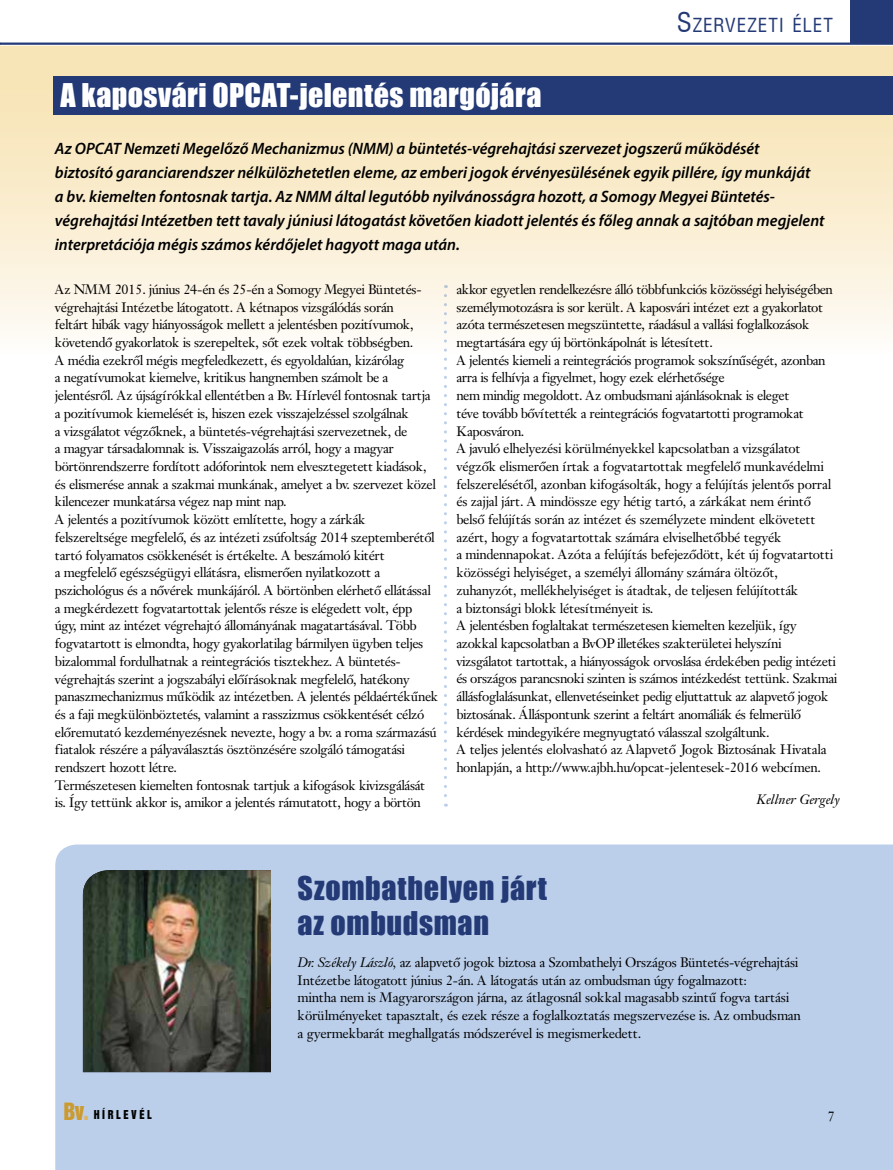
<style>
.page{position:relative;width:893px;height:1170px;background:#fff}
.page>*{position:absolute;margin:0;border:0;box-sizing:border-box;transform-origin:0 0}
.t1{font:30px "Impact";letter-spacing:.01em;color:#fff}
.t2{font:30px/34.5px "Impact";letter-spacing:.02em;color:#243a76}
.t3{font:18.9px "Switzerland Condensed";color:#243a76}
.t4{font:italic 600 16.5px/24.2px "Myriad Pro";color:#000}
.t5{font:13.5px/17.7px "Janson Text PFL";letter-spacing:-.005em;color:#000}
.t6{font:italic 13.5px "Janson Text PFL";color:#000}
.t7{font:11.25px "Swiss 921 HU Normal";letter-spacing:.245em;color:#000;scale:.95 1}
.s1{font-size:27px}
.s2{font-style:italic}
.s3{font-size:21.9px;color:#cc9b2f}
.s4{font-size:21.9px;color:#deb462}
</style>
<div class="page">
<svg style="left:0;top:46px;width:893px;height:288px;background:#f9edd0"></svg>
<div style="left:53px;top:77px;width:840px;height:38px;background:#243a76"></div>
<div style="left:55px;top:844px;width:838px;height:325px;background:#bbcfeb"></div>
<div style="left:850px;top:0;width:43px;height:43px;background:#243a76"></div>
<hr style="left:0;top:43px;width:893px;height:2px;background:#243a76">
<img style="left:83px;top:870px;width:188px;height:201px">
<svg style="left:444px;top:295px;width:3px;height:511px"></svg>
<h2 class="t3" style="left:677px;top:13px;width:27px"><span class="s1">S</span>ZERVEZETI</h2>
<h2 class="t3" style="left:792px;top:13px;width:31px">ÉLET</h2>
<h1 class="t1" style="left:61px;top:72px;width:482px">A kaposvári OPCAT-jelentés margójára</h1>
<p class="t4" style="left:55px;top:136px;width:771px">Az OPCAT Nemzeti Megelőző Mechanizmus (NMM) a büntetés-végrehajtási szervezet jogszerű működését<br>biztosító garanciarendszer nélkülözhetetlen eleme, az emberi jogok érvényesülésének egyik pillére, így munkáját<br>a bv. kiemelten fontosnak tartja. Az NMM által legutóbb nyilvánosságra hozott, a Somogy Megyei Büntetés&shy;végrehajtási Intézetben tett tavaly júniusi látogatást követően kiadott jelentés és főleg annak a sajtóban megjelent interpretációja mégis számos kérdőjelet hagyott maga után.</p>
<p class="t5" style="left:55px;top:280px;width:385px">Az NMM 2015. június 24-én és 25-én a Somogy Megyei Büntetés&shy;végrehajtási Intézetbe látogatott. A kétnapos vizsgálódás során<br>feltárt hibák vagy hiányosságok mellett a jelentésben pozitívumok, követendő gyakorlatok is szerepeltek, sőt ezek voltak többségben.<br>A média ezekről mégis megfeledkezett, és egyoldalúan, kizárólag<br>a negatívumokat kiemelve, kritikus hangnemben számolt be a jelentésről. Az újságírókkal ellentétben a Bv. Hírlevél fontosnak tartja a pozitívumok kiemelését is, hiszen ezek visszajelzéssel szolgálnak<br>a vizsgálatot végzőknek, a büntetés-végrehajtási szervezetnek, de<br>a magyar társadalomnak is. Visszaigazolás arról, hogy a magyar börtönrendszerre fordított adóforintok nem elvesztegetett kiadások, és elismerése annak a szakmai munkának, amelyet a bv. szervezet közel kilencezer munkatársa végez nap mint nap.<br>A jelentés a pozitívumok között említette, hogy a zárkák felszereltsége megfelelő, és az intézeti zsúfoltság 2014 szeptemberétől tartó folyamatos csökkenését is értékelte. A beszámoló kitért<br>a megfelelő egészségügyi ellátásra, elismerően nyilatkozott a pszichológus és a nővérek munkájáról. A börtönben elérhető ellátással a megkérdezett fogvatartottak jelentős része is elégedett volt, épp<br>úgy, mint az intézet végrehajtó állományának magatartásával. Több fogvatartott is elmondta, hogy gyakorlatilag bármilyen ügyben teljes bizalommal fordulhatnak a reintegrációs tisztekhez. A büntetés&shy;végrehajtás szerint a jogszabályi előírásoknak megfelelő, hatékony panaszmechanizmus működik az intézetben. A jelentés példaértékűnek és a faji megkülönböztetés, valamint a rasszizmus csökkentését célzó előremutató kezdeményezésnek nevezte, hogy a bv. a roma származású fiatalok részére a pályaválasztás ösztönzésére szolgáló támogatási rendszert hozott létre.<br>Természetesen kiemelten fontosnak tartjuk a kifogások kivizsgálását is. Így tettünk akkor is, amikor a jelentés rámutatott, hogy a börtön</p>
<p class="t5" style="left:456px;top:280px;width:382px">akkor egyetlen rendelkezésre álló többfunkciós közösségi helyiségében személymotozásra is sor került. A kaposvári intézet ezt a gyakorlatot azóta természetesen megszüntette, ráadásul a vallási foglalkozások megtartására egy új börtönkápolnát is létesített.<br>A jelentés kiemeli a reintegrációs programok sokszínűségét, azonban arra is felhívja a figyelmet, hogy ezek elérhetősége<br>nem mindig megoldott. Az ombudsmani ajánlásoknak is eleget<br>téve tovább bővítették a reintegrációs fogvatartotti programokat Kaposváron.<br>A javuló elhelyezési körülményekkel kapcsolatban a vizsgálatot végzők elismerően írtak a fogvatartottak megfelelő munkavédelmi felszerelésétől, azonban kifogásolták, hogy a felújítás jelentős porral és zajjal járt. A mindössze egy hétig tartó, a zárkákat nem érintő belső felújítás során az intézet és személyzete mindent elkövetett azért, hogy a fogvatartottak számára elviselhetőbbé tegyék<br>a mindennapokat. Azóta a felújítás befejeződött, két új fogvatartotti közösségi helyiséget, a személyi állomány számára öltözőt, zuhanyzót, mellékhelyiséget is átadtak, de teljesen felújították<br>a biztonsági blokk létesítményeit is.<br>A jelentésben foglaltakat természetesen kiemelten kezeljük, így azokkal kapcsolatban a BvOP illetékes szakterületei helyszíni vizsgálatot tartottak, a hiányosságok orvoslása érdekében pedig intézeti és országos parancsnoki szinten is számos intézkedést tettünk. Szakmai állásfoglalásunkat, ellenvetéseinket pedig eljuttattuk az alapvető jogok biztosának. Álláspontunk szerint a feltárt anomáliák és felmerülő kérdések mindegyikére megnyugtató válasszal szolgáltunk.<br>A teljes jelentés elolvasható az Alapvető Jogok Biztosának Hivatala honlapján, a http://www.ajbh.hu/opcat-jelentesek-2016 webcímen.</p>
<p class="t6" style="left:756px;top:791px;width:85px">Kellner Gergely</p>
<h1 class="t2" style="left:298px;top:870px;width:251px">Szombathelyen járt az ombudsman</h1>
<p class="t5" style="left:298px;top:953px;width:504px"><span class="s2">Dr. Székely László,</span> az alapvető jogok biztosa a Szombathelyi Országos Büntetés-végrehajtási Intézetbe látogatott június 2-án. A látogatás után az ombudsman úgy fogalmazott:<br>mintha nem is Magyarországon járna, az átlagosnál sokkal magasabb szintű fogva tartási körülményeket tapasztalt, és ezek része a foglalkoztatás megszervezése is. Az ombudsman a gyermekbarát meghallgatás módszerével is megismerkedett.</p>
<p class="t7" style="left:63px;top:1107px;width:94px"><span class="s3">Bv</span><span class="s4">.</span> HÍRLEVÉL</p>
<p class="t5" style="left:828px;top:1106px;width:8px">7</p>
</div>
